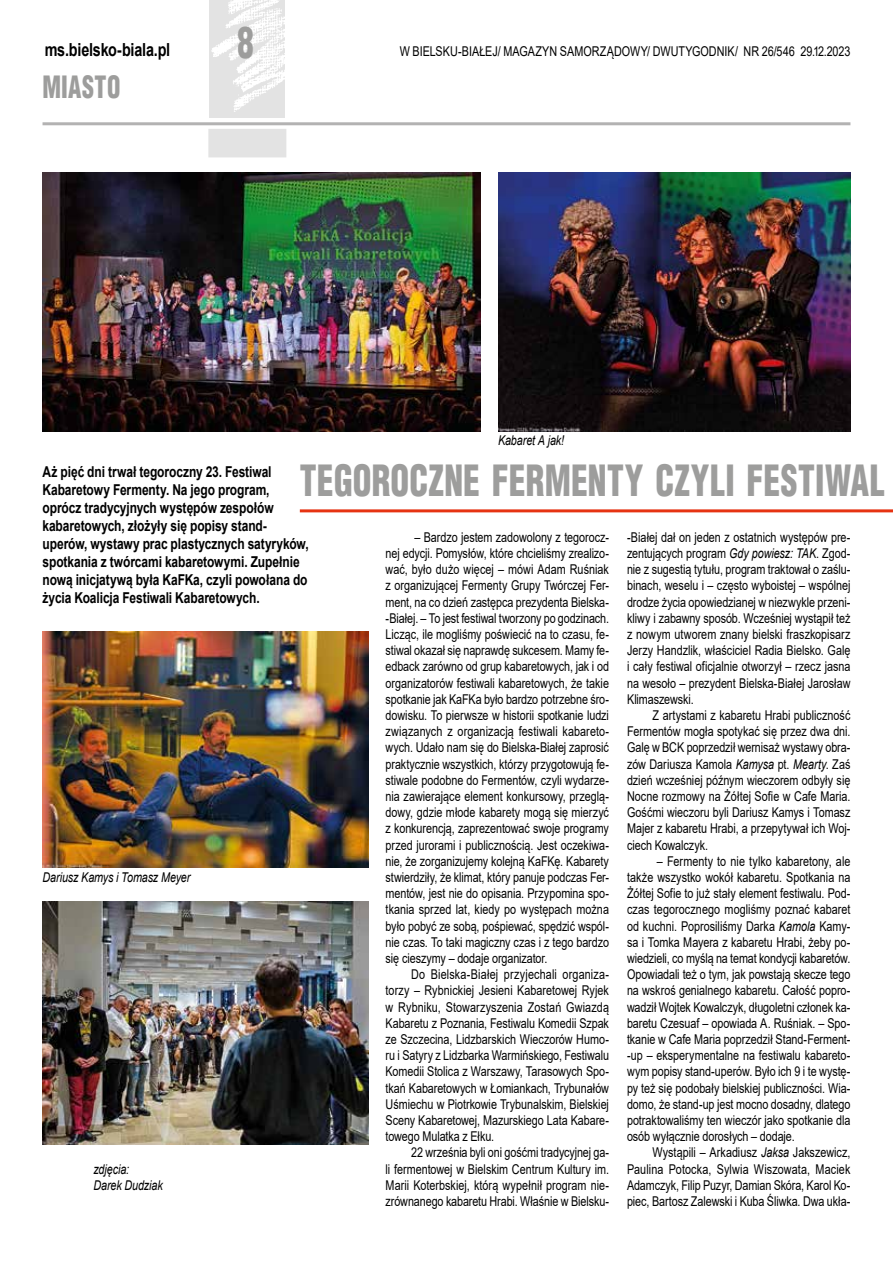
<style>
.page{position:relative;width:893px;height:1263px;background:#fff}
.page>*{position:absolute;margin:0;border:0;box-sizing:border-box;transform-origin:0 0}
.t1{font:900 42px "Switzerland Cond";letter-spacing:.01em;color:#9d9d9c;scale:.8 1}
.t2{font:900 30px "Switzerland Cond";letter-spacing:.02em;color:#9d9d9c;scale:.8 1}
.t3{font:700 18px "Arial";letter-spacing:-.015em;color:#000;scale:.8 1}
.t4{font:700 15px/18px "Arial";letter-spacing:-.005em;color:#000;scale:.8 1}
.t5{font:13.5px/16.2px "Arial";letter-spacing:-.005em;color:#000;text-align:justify;scale:.8 1}
.t6{font:italic 13.5px/16.2px "Arial";letter-spacing:-.01em;color:#000;scale:.8 1}
.s1{font-style:italic}
</style>
<div class="page">
<hr style="left:43px;top:122px;width:807px;height:3px;background:#b3b2b2">
<img style="left:209px;top:0;width:76px;height:118px">
<div style="left:208px;top:129px;width:78px;height:28px;background:#e3e3e3"></div>
<img style="left:43px;top:172px;width:438px;height:259px">
<img style="left:498px;top:172px;width:352px;height:259px">
<img style="left:43px;top:631px;width:326px;height:237px">
<img style="left:43px;top:901px;width:326px;height:243px">
<hr style="left:300px;top:509px;width:593px;height:3px;background:#e63312">
<h3 class="t3" style="left:45px;top:37px;width:158px">ms.bielsko-biala.pl</h3>
<h2 class="t2" style="left:43px;top:68px;width:99px">MIASTO</h2>
<h1 class="t1" style="left:237px;top:16px;width:22px">8</h1>
<p class="t5" style="left:400px;top:43px;width:565px">W BIELSKU-BIAŁEJ/ MAGAZYN SAMORZĄDOWY/ DWUTYGODNIK/ NR 26/546 29.12.2023</p>
<p class="t6" style="left:498px;top:432px;width:84px">Kabaret A jak!</p>
<h1 class="t1" style="left:300px;top:453px;width:732px">TEGOROCZNE FERMENTY CZYLI FESTIWAL</h1>
<p class="t4" style="left:43px;top:463px;width:334px">Aż pięć dni trwał tegoroczny 23. Festiwal Kabaretowy Fermenty. Na jego program, oprócz tradycyjnych występów zespołów kabaretowych, złożyły się popisy stand&shy;uperów, wystawy prac plastycznych satyryków, spotkania z twórcami kabaretowymi. Zupełnie nową inicjatywą była KaFKa, czyli powołana do życia Koalicja Festiwali Kabaretowych.</p>
<p class="t5" style="left:627px;top:529px;width:281px">-Białej dał on jeden z ostatnich występów pre&shy;zentujących program <span class="s1">Gdy powiesz: TAK</span>. Zgod&shy;nie z sugestią tytułu, program traktował o zaślu&shy;binach, weselu i – często wyboistej – wspólnej drodze życia opowiedzianej w niezwykle przeni&shy;kliwy i zabawny sposób. Wcześniej wystąpił też z nowym utworem znany bielski fraszkopisarz Jerzy Handzlik, właściciel Radia Bielsko. Galę i cały festiwal oficjalnie otworzył – rzecz jasna na wesoło – prezydent Bielska-Białej Jarosław Klimaszewski.</p>
<p class="t5" style="left:627px;top:707px;width:281px;text-indent:26px">Z artystami z kabaretu Hrabi publiczność Fermentów mogła spotykać się przez dwa dni.<br>Galę w BCK poprzedził wernisaż wystawy obra&shy;zów Dariusza Kamola <span class="s1">Kamysa</span> pt. <span class="s1">Mearty</span>. Zaś dzień wcześniej późnym wieczorem odbyły się Nocne rozmowy na Żółtej Sofie w Cafe Maria.<br>Gośćmi wieczoru byli Dariusz Kamys i Tomasz Majer z kabaretu Hrabi, a przepytywał ich Woj&shy;ciech Kowalczyk.</p>
<p class="t5" style="left:627px;top:853px;width:281px;text-indent:30px">– Fermenty to nie tylko kabaretony, ale także wszystko wokół kabaretu. Spotkania na Żółtej Sofie to już stały element festiwalu. Pod&shy;czas tegorocznego mogliśmy poznać kabaret od kuchni. Poprosiliśmy Darka <span class="s1">Kamola</span> Kamy&shy;sa i Tomka Mayera z kabaretu Hrabi, żeby po&shy;wiedzieli, co myślą na temat kondycji kabaretów.<br>Opowiadali też o tym, jak powstają skecze tego na wskroś genialnego kabaretu. Całość popro&shy;wadził Wojtek Kowalczyk, długoletni członek ka&shy;baretu Czesuaf – opowiada A. Ruśniak. – Spo&shy;tkanie w Cafe Maria poprzedził Stand-Ferment--up – eksperymentalne na festiwalu kabareto&shy;wym popisy stand-uperów. Było ich 9 i te wystę&shy;py też się podobały bielskiej publiczności. Wia&shy;domo, że stand-up jest mocno dosadny, dlatego potraktowaliśmy ten wieczór jako spotkanie dla osób wyłącznie dorosłych – dodaje.</p>
<p class="t5" style="left:627px;top:1144px;width:281px;text-indent:26px">Wystąpili – Arkadiusz <span class="s1">Jaksa</span> Jakszewicz, Paulina Potocka, Sylwia Wiszowata, Maciek Adamczyk, Filip Puzyr, Damian Skóra, Karol Ko&shy;piec, Bartosz Zalewski i Kuba Śliwka. Dwa ukła-</p>
<p class="t5" style="left:386px;top:529px;width:281px;text-indent:29px">– Bardzo jestem zadowolony z tegorocz&shy;nej edycji. Pomysłów, które chcieliśmy zrealizo&shy;wać, było dużo więcej – mówi Adam Ruśniak z organizującej Fermenty Grupy Twórczej Fer&shy;ment, na co dzień zastępca prezydenta Bielska--Białej. – To jest festiwal tworzony po godzinach.<br>Licząc, ile mogliśmy poświecić na to czasu, fe&shy;stiwal okazał się naprawdę sukcesem. Mamy fe&shy;edback zarówno od grup kabaretowych, jak i od organizatorów festiwali kabaretowych, że takie spotkanie jak KaFKa było bardzo potrzebne śro&shy;dowisku. To pierwsze w historii spotkanie ludzi związanych z organizacją festiwali kabareto&shy;wych. Udało nam się do Bielska-Białej zaprosić praktycznie wszystkich, którzy przygotowują fe&shy;stiwale podobne do Fermentów, czyli wydarze&shy;nia zawierające element konkursowy, przeglą&shy;dowy, gdzie młode kabarety mogą się mierzyć z konkurencją, zaprezentować swoje programy przed jurorami i publicznością. Jest oczekiwa&shy;nie, że zorganizujemy kolejną KaFKę. Kabarety stwierdziły, że klimat, który panuje podczas Fer&shy;mentów, jest nie do opisania. Przypomina spo&shy;tkania sprzed lat, kiedy po występach można było pobyć ze sobą, pośpiewać, spędzić wspól&shy;nie czas. To taki magiczny czas i z tego bardzo się cieszymy – dodaje organizator.</p>
<p class="t5" style="left:386px;top:966px;width:281px;text-indent:26px">Do Bielska-Białej przyjechali organiza&shy;torzy – Rybnickiej Jesieni Kabaretowej Ryjek w Rybniku, Stowarzyszenia Zostań Gwiazdą Kabaretu z Poznania, Festiwalu Komedii Szpak ze Szczecina, Lidzbarskich Wieczorów Humo&shy;ru i Satyry z Lidzbarka Warmińskiego, Festiwalu Komedii Stolica z Warszawy, Tarasowych Spo&shy;tkań Kabaretowych w Łomiankach, Trybunałów Uśmiechu w Piotrkowie Trybunalskim, Bielskiej Sceny Kabaretowej, Mazurskiego Lata Kabare&shy;towego Mulatka z Ełku.</p>
<p class="t5" style="left:386px;top:1144px;width:281px;text-indent:26px">22 września byli oni gośćmi tradycyjnej ga&shy;li fermentowej w Bielskim Centrum Kultury im.<br>Marii Koterbskiej, którą wypełnił program nie&shy;zrównanego kabaretu Hrabi. Właśnie w Bielsku-</p>
<p class="t6" style="left:43px;top:869px;width:186px">Dariusz Kamys i Tomasz Meyer</p>
<p class="t6" style="left:93px;top:1161px;width:88px">zdjęcia:<br>Darek Dudziak</p>
</div>
